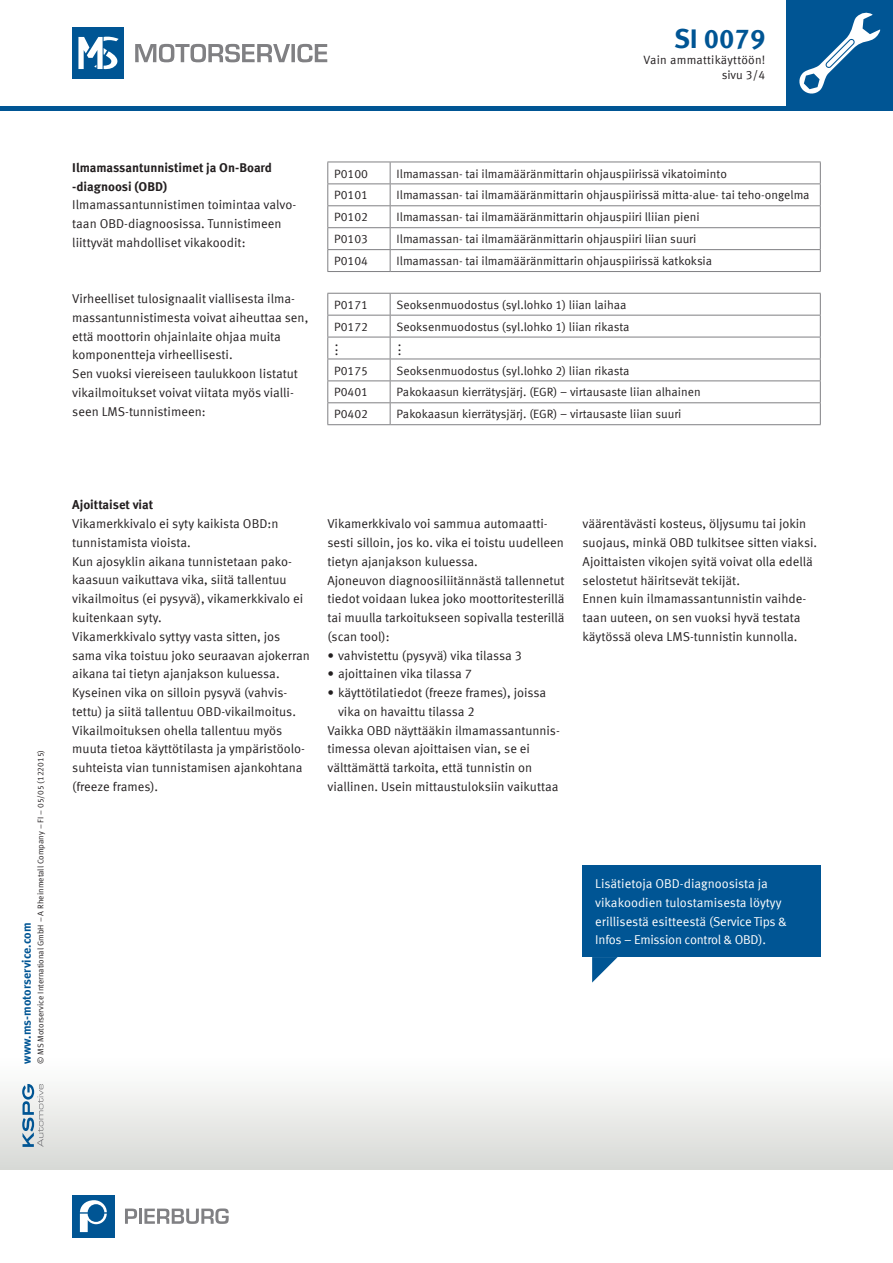
<style>
.page{position:relative;width:893px;height:1263px;background:#fff}
.page>*{position:absolute;margin:0;border:0;box-sizing:border-box;transform-origin:0 0}
.t1{font:700 27px "Meta Offc Pro";color:#005594}
.t2{font:12.75px/18.8px "Meta Offc Pro Norm";letter-spacing:-.005em;color:#231f20}
.t3{font:12.75px/18.8px "Meta Offc Pro Norm";letter-spacing:-.005em;color:#fff}
.t4{font:700 12.75px/18.8px "Meta Offc Pro";color:#231f20}
.t5{font:12px "Meta Offc Pro Norm";color:#231f20}
.t6{font:700 12px "Meta Offc Pro";color:#005594}
.t7{font:12px "Meta Offc Pro Norm";letter-spacing:.02em;color:#231f20}
.t8{font:700 10.5px "Meta Offc Pro";color:#231f20}
.t9{font:8.25px "Meta Offc Pro Norm";color:#231f20}
</style>
<div class="page">
<div style="left:0;top:106px;width:893px;height:5px;background:#005594"></div>
<svg style="left:135px;top:44px;width:192px;height:19px"></svg>
<div style="left:72px;top:28px;width:51px;height:51px;background:#005594"></div>
<svg style="left:78px;top:36px;width:41px;height:33px"></svg>
<div style="left:0;top:1054px;width:893px;height:115px;background:linear-gradient(to bottom,#fff,#d8d9d6)"></div>
<svg style="left:22px;top:1084px;width:21px;height:63px"></svg>
<div style="left:72px;top:1195px;width:43px;height:42px;background:#005594"></div>
<svg style="left:80px;top:1200px;width:27px;height:32px"></svg>
<svg style="left:125px;top:1208px;width:12px;height:16px"></svg>
<hr style="left:139px;top:1208px;width:3px;height:16px;background:#808083">
<svg style="left:144px;top:1208px;width:85px;height:16px"></svg>
<div style="left:787px;top:0;width:106px;height:106px;background:#005594"></div>
<svg style="left:799px;top:12px;width:81px;height:82px"></svg>
<svg style="left:328px;top:163px;width:492px;height:108px"></svg>
<hr style="left:327px;top:162px;width:63px;height:1px;background:#808083">
<hr style="left:390px;top:162px;width:431px;height:1px;background:#808083">
<hr style="left:327px;top:183px;width:63px;height:1px;background:#808083">
<hr style="left:390px;top:183px;width:431px;height:1px;background:#808083">
<hr style="left:327px;top:205px;width:63px;height:1px;background:#808083">
<hr style="left:390px;top:205px;width:431px;height:1px;background:#808083">
<hr style="left:327px;top:227px;width:63px;height:1px;background:#808083">
<hr style="left:390px;top:227px;width:431px;height:1px;background:#808083">
<hr style="left:327px;top:249px;width:63px;height:1px;background:#808083">
<svg style="left:327px;top:162px;width:1px;height:109px"></svg>
<hr style="left:327px;top:271px;width:63px;height:1px;background:#808083">
<hr style="left:390px;top:249px;width:431px;height:1px;background:#808083">
<svg style="left:390px;top:162px;width:1px;height:109px"></svg>
<svg style="left:820px;top:162px;width:1px;height:109px"></svg>
<hr style="left:390px;top:271px;width:431px;height:1px;background:#808083">
<div style="left:583px;top:866px;width:238px;height:91px;background:#005594"></div>
<svg style="left:592px;top:957px;width:26px;height:25px"></svg>
<svg style="left:328px;top:294px;width:492px;height:130px"></svg>
<hr style="left:327px;top:293px;width:63px;height:1px;background:#808083">
<hr style="left:390px;top:293px;width:431px;height:1px;background:#808083">
<hr style="left:327px;top:315px;width:63px;height:1px;background:#808083">
<hr style="left:390px;top:315px;width:431px;height:1px;background:#808083">
<hr style="left:327px;top:337px;width:63px;height:1px;background:#808083">
<hr style="left:390px;top:337px;width:431px;height:1px;background:#808083">
<hr style="left:327px;top:359px;width:63px;height:1px;background:#808083">
<hr style="left:390px;top:359px;width:431px;height:1px;background:#808083">
<hr style="left:327px;top:380px;width:63px;height:1px;background:#808083">
<hr style="left:390px;top:380px;width:431px;height:1px;background:#808083">
<hr style="left:327px;top:402px;width:63px;height:1px;background:#808083">
<svg style="left:327px;top:294px;width:1px;height:130px"></svg>
<hr style="left:327px;top:424px;width:63px;height:1px;background:#808083">
<hr style="left:390px;top:402px;width:431px;height:1px;background:#808083">
<svg style="left:390px;top:294px;width:1px;height:130px"></svg>
<svg style="left:820px;top:294px;width:1px;height:130px"></svg>
<hr style="left:390px;top:424px;width:431px;height:1px;background:#808083">
<h1 class="t1" style="left:674px;top:18px;width:93px">SI 0079</h1>
<p class="t7" style="left:644px;top:51px;width:123px">Vain ammattikäyttöön!</p>
<p class="t5" style="left:722px;top:66px;width:45px">sivu 3/4</p>
<p class="t4" style="left:72px;top:157px;width:201px">Ilmamassantunnistimet ja On-Board -diagnoosi (OBD)</p>
<p class="t2" style="left:72px;top:195px;width:225px">Ilmamassantunnistimen toimintaa valvo&shy;taan OBD-diagnoosissa. Tunnistimeen liittyvät mahdolliset vikakoodit:</p>
<p class="t2" style="left:72px;top:288px;width:238px">Virheelliset tulosignaalit viallisesta ilma&shy;massantunnistimesta voivat aiheuttaa sen, että moottorin ohjainlaite ohjaa muita komponentteja virheellisesti.<br>Sen vuoksi viereiseen taulukkoon listatut vikailmoitukset voivat viitata myös vialli&shy;seen LMS-tunnistimeen:</p>
<p class="t5" style="left:334px;top:164px;width:35px">P0100</p>
<p class="t5" style="left:396px;top:164px;width:332px">Ilmamassan- tai ilmamääränmittarin ohjauspiirissä vikatoiminto</p>
<p class="t5" style="left:334px;top:186px;width:35px">P0101</p>
<p class="t5" style="left:396px;top:186px;width:415px">Ilmamassan- tai ilmamääränmittarin ohjauspiirissä mitta-alue- tai teho-ongelma</p>
<p class="t5" style="left:334px;top:208px;width:35px">P0102</p>
<p class="t5" style="left:396px;top:208px;width:305px">Ilmamassan- tai ilmamääränmittarin ohjauspiiri lliian pieni</p>
<p class="t5" style="left:334px;top:230px;width:35px">P0103</p>
<p class="t5" style="left:396px;top:230px;width:301px">Ilmamassan- tai ilmamääränmittarin ohjauspiiri liian suuri</p>
<p class="t5" style="left:334px;top:252px;width:35px">P0104</p>
<p class="t5" style="left:396px;top:252px;width:317px">Ilmamassan- tai ilmamääränmittarin ohjauspiirissä katkoksia</p>
<p class="t5" style="left:334px;top:296px;width:35px">P0171</p>
<p class="t5" style="left:396px;top:296px;width:231px">Seoksenmuodostus (syl.lohko 1) liian laihaa</p>
<p class="t5" style="left:334px;top:317px;width:35px">P0172</p>
<p class="t5" style="left:396px;top:317px;width:234px">Seoksenmuodostus (syl.lohko 1) liian rikasta</p>
<p class="t5" style="left:334px;top:361px;width:35px">P0175</p>
<p class="t5" style="left:396px;top:361px;width:234px">Seoksenmuodostus (syl.lohko 2) liian rikasta</p>
<p class="t5" style="left:334px;top:383px;width:35px">P0401</p>
<p class="t5" style="left:396px;top:383px;width:306px">Pakokaasun kierrätysjärj. (EGR) – virtausaste liian alhainen</p>
<p class="t5" style="left:334px;top:405px;width:35px">P0402</p>
<p class="t5" style="left:396px;top:405px;width:286px">Pakokaasun kierrätysjärj. (EGR) – virtausaste liian suuri</p>
<p class="t8" style="left:335px;top:339px;width:5px">...</p>
<p class="t8" style="left:398px;top:339px;width:5px">...</p>
<p class="t9" style="left:34px;top:1064px;width:316px;rotate:-90deg">© MS Motorservice International GmbH – A Rheinmetall Company – FI – 05/05 (122015)</p>
<p class="t6" style="left:17px;top:1064px;width:143px;rotate:-90deg">www.ms-motorservice.com</p>
<p class="t4" style="left:72px;top:495px;width:83px">Ajoittaiset viat</p>
<p class="t2" style="left:72px;top:514px;width:239px">Vikamerkkivalo ei syty kaikista OBD:n tunnistamista vioista.<br>Kun ajosyklin aikana tunnistetaan pako&shy;kaasuun vaikuttava vika, siitä tallentuu vikailmoitus (ei pysyvä), vikamerkkivalo ei kuitenkaan syty.<br>Vikamerkkivalo syttyy vasta sitten, jos sama vika toistuu joko seuraavan ajokerran aikana tai tietyn ajanjakson kuluessa.<br>Kyseinen vika on silloin pysyvä (vahvis&shy;tettu) ja siitä tallentuu OBD-vikailmoitus.<br>Vikailmoituksen ohella tallentuu myös muuta tietoa käyttötilasta ja ympäristöolo&shy;suhteista vian tunnistamisen ajankohtana (freeze frames).</p>
<p class="t2" style="left:327px;top:514px;width:239px">Vikamerkkivalo voi sammua automaatti&shy;sesti silloin, jos ko. vika ei toistu uudelleen tietyn ajanjakson kuluessa.<br>Ajoneuvon diagnoosiliitännästä tallennetut tiedot voidaan lukea joko moottoritesterillä tai muulla tarkoitukseen sopivalla testerillä (scan tool):</p>
<p class="t2" style="left:327px;top:645px;width:196px">• vahvistettu (pysyvä) vika tilassa 3</p>
<p class="t2" style="left:327px;top:664px;width:146px">• ajoittainen vika tilassa 7</p>
<p class="t2" style="left:327px;top:682px;width:220px">• käyttötilatiedot (freeze frames), joissa</p>
<p class="t2" style="left:338px;top:701px;width:138px">vika on havaittu tilassa 2</p>
<p class="t2" style="left:327px;top:720px;width:234px">Vaikka OBD näyttääkin ilmamassantunnis-</p>
<p class="t2" style="left:327px;top:739px;width:204px">timessa olevan ajoittaisen vian, se ei</p>
<p class="t2" style="left:327px;top:757px;width:206px">välttämättä tarkoita, että tunnistin on</p>
<p class="t2" style="left:327px;top:776px;width:233px">viallinen. Usein mittaustuloksiin vaikuttaa</p>
<p class="t2" style="left:583px;top:514px;width:236px">väärentävästi kosteus, öljysumu tai jokin suojaus, minkä OBD tulkitsee sitten viaksi.<br>Ajoittaisten vikojen syitä voivat olla edellä selostetut häiritsevät tekijät.<br>Ennen kuin ilmamassantunnistin vaihde&shy;taan uuteen, on sen vuoksi hyvä testata käytössä oleva LMS-tunnistin kunnolla.</p>
<p class="t3" style="left:595px;top:873px;width:193px">Lisätietoja OBD-diagnoosista ja vikakoodien tulostamisesta löytyy erillisestä esitteestä (Service Tips &amp; Infos – Emission control &amp; OBD).</p>
</div>
